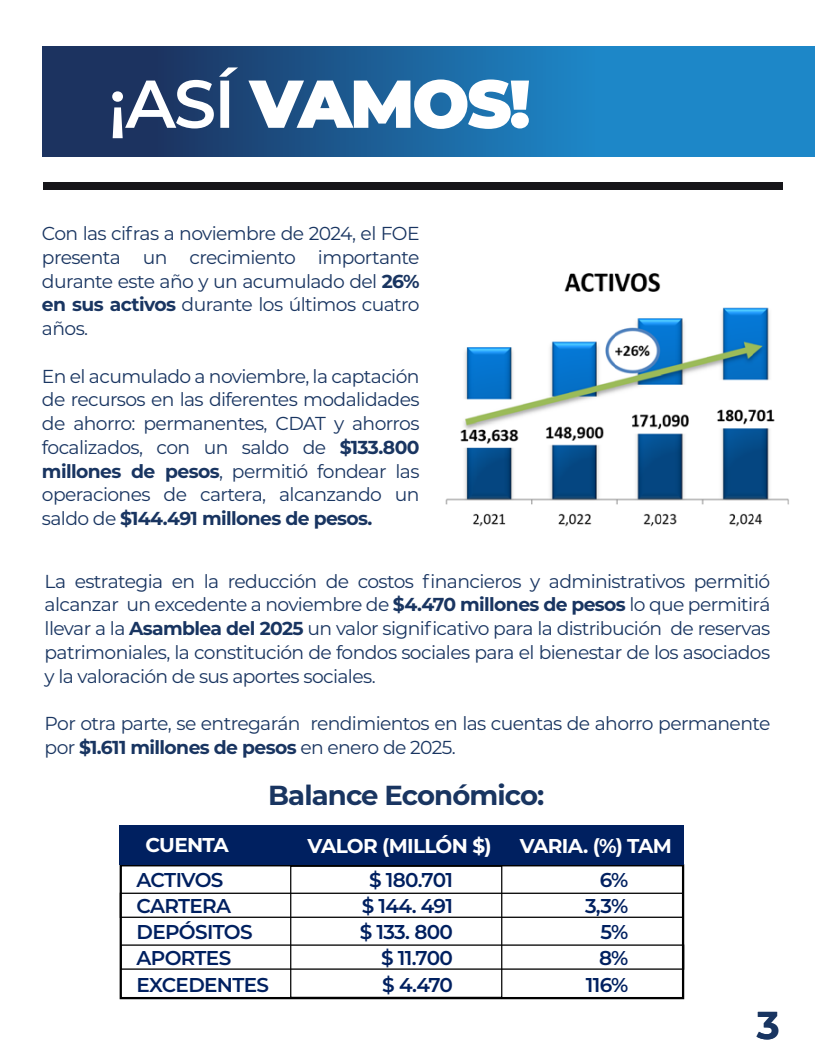
<style>
.page{position:relative;width:815px;height:1063px;background:#fff}
.page>*{position:absolute;margin:0;border:0;box-sizing:border-box;transform-origin:0 0}
.t1{font:900 67.5px "Montserrat";letter-spacing:-.035em;color:#fff}
.t2{font:700 38.75px "Montserrat";color:#193561}
.t3{font:700 27.5px "Montserrat";letter-spacing:-.035em;color:#193561}
.t4{font:600 20px/26.2px "Montserrat";letter-spacing:-.035em;color:#002060;text-align:right}
.t5{font:700 20px "Montserrat";letter-spacing:-.035em;color:#fff}
.t6{font:18.75px/23.8px "Montserrat";letter-spacing:-.035em;color:#193561;text-align:justify}
.s1{font-weight:600}
.s2{font-weight:700}
</style>
<div class="page">
<svg style="left:43px;top:46px;width:772px;height:111px;background:#1c639b"></svg>
<img style="left:445px;top:273px;width:344px;height:254px">
<div style="left:43px;top:183px;width:739px;height:7px;background:#161519"></div>
<div style="left:120px;top:864px;width:564px;height:135px;border:2px solid #000"></div>
<div style="left:120px;top:826px;width:564px;height:39px;background:#002060"></div>
<div style="left:290px;top:866px;width:212px;height:132px;border:1px solid #000"></div>
<div style="left:120px;top:893px;width:564px;height:25px;border:1px solid #000"></div>
<h1 class="t1" style="left:108px;top:53px;width:424px"><span class="s1">¡ASÍ</span> VAMOS!</h1>
<p class="t6" style="left:42px;top:221px;width:379px">Con las cifras a noviembre de 2024, el FOE presenta un crecimiento importante durante este año y un acumulado del <span class="s2">26% en sus activos</span> durante los últimos cuatro años.</p>
<p class="t6" style="left:42px;top:363px;width:379px">En el acumulado a noviembre, la captación de recursos en las diferentes modalidades de ahorro: permanentes, CDAT y ahorros focalizados, con un saldo de <span class="s2">$133.800 millones de pesos</span>, permitió fondear las operaciones de cartera, alcanzando un saldo de <span class="s2">$144.491 millones de pesos.</span></p>
<p class="t6" style="left:45px;top:568px;width:727px">La estrategia en la reducción de costos financieros y administrativos permitió alcanzar un excedente a noviembre de <span class="s2">$4.470 millones de pesos</span> lo que permitirá llevar a la <span class="s2">Asamblea del 2025</span> un valor significativo para la distribución de reservas patrimoniales, la constitución de fondos sociales para el bienestar de los asociados y la valoración de sus aportes sociales.</p>
<p class="t6" style="left:45px;top:711px;width:727px">Por otra parte, se entregarán rendimientos en las cuentas de ahorro permanente por <span class="s2">$1.611 millones de pesos</span> en enero de 2025.</p>
<h3 class="t3" style="left:268px;top:776px;width:278px">Balance Económico:</h3>
<p class="t5" style="left:145px;top:831px;width:85px">CUENTA</p>
<p class="t5" style="left:308px;top:831px;width:185px">VALOR (MILLÓN $)</p>
<p class="t4" style="left:136px;top:865px;width:134px;text-align:left">ACTIVOS<br>CARTERA<br>DEPÓSITOS<br>APORTES<br>EXCEDENTES</p>
<p class="t5" style="left:520px;top:831px;width:154px">VARIA. (%) TAM</p>
<p class="t4" style="left:360px;top:866px;width:95px">$ 180.701 $ 144. 491 $ 133. 800 $ 11.700<br>$ 4.470</p>
<p class="t4" style="left:585px;top:866px;width:45px">6%<br>3,3%<br>5%<br>8%<br>116%</p>
<h2 class="t2" style="left:757px;top:997px;width:24px">3</h2>
</div>
